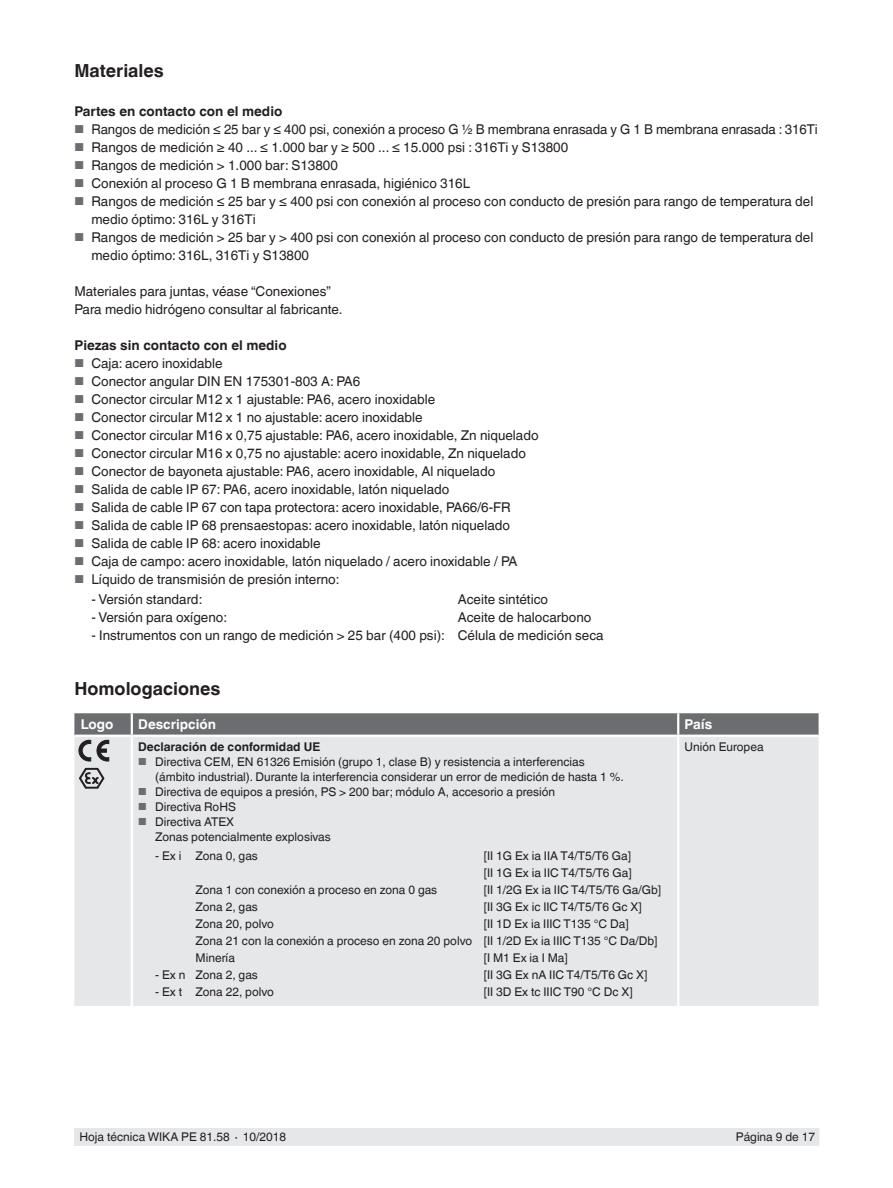
<style>
.page{position:relative;width:893px;height:1188px;background:#fff}
.page>*{position:absolute;margin:0;border:0;box-sizing:border-box;transform-origin:0 0}
.t1{font:700 18px "Helvetica World";color:#231f20}
.t2{font:13.5px/18px "Helvetica World";color:#231f20}
.t3{font:700 13.5px "Helvetica World";color:#231f20}
.t4{font:700 13.5px "Helvetica World";color:#fff}
.t5{font:12px/17.1px "Helvetica World";color:#231f20}
.t6{font:700 12px "Helvetica World";color:#231f20}
.s1{font-size:11.55px;color:#6c6d70}
.s2{font-size:10.2px;color:#6c6d70}
</style>
<div class="page">
<div style="left:75px;top:1128px;width:744px;height:17px;background:#e6e7e9"></div>
<div style="left:74px;top:761px;width:745px;height:245px;background:#e6e7e9"></div>
<hr style="left:677px;top:737px;width:2px;height:269px;background:#fff">
<hr style="left:131px;top:737px;width:2px;height:269px;background:#fff">
<svg style="left:74px;top:713px;width:745px;height:48px;background:#b0b0b3"></svg>
<svg style="left:79px;top:768px;width:26px;height:21px"></svg>
<h1 class="t1" style="left:74px;top:60px;width:91px">Materiales</h1>
<p class="t3" style="left:74px;top:103px;width:209px">Partes en contacto con el medio</p>
<p class="t2" style="left:74px;top:120px;width:745px"><span class="s1">■</span> Rangos de medición ≤ 25 bar y ≤ 400 psi, conexión a proceso G ½ B membrana enrasada y G 1 B membrana enrasada : 316Ti</p>
<p class="t2" style="left:74px;top:138px;width:495px"><span class="s1">■</span> Rangos de medición ≥ 40 ... ≤ 1.000 bar y ≥ 500 ... ≤ 15.000 psi : 316Ti y S13800</p>
<p class="t2" style="left:74px;top:156px;width:265px"><span class="s1">■</span> Rangos de medición &gt; 1.000 bar: S13800</p>
<p class="t2" style="left:74px;top:174px;width:397px"><span class="s1">■</span> Conexión al proceso G 1 B membrana enrasada, higiénico 316L</p>
<p class="t2" style="left:91px;top:192px;width:723px;text-indent:-17px"><span class="s1">■</span> Rangos de medición ≤ 25 bar y ≤ 400 psi con conexión al proceso con conducto de presión para rango de temperatura del medio óptimo: 316L y 316Ti</p>
<p class="t2" style="left:91px;top:228px;width:723px;text-indent:-17px"><span class="s1">■</span> Rangos de medición &gt; 25 bar y &gt; 400 psi con conexión al proceso con conducto de presión para rango de temperatura del medio óptimo: 316L, 316Ti y S13800</p>
<p class="t2" style="left:74px;top:282px;width:270px">Materiales para juntas, véase “Conexiones”<br>Para medio hidrógeno consultar al fabricante.</p>
<p class="t3" style="left:74px;top:337px;width:214px">Piezas sin contacto con el medio</p>
<p class="t2" style="left:74px;top:354px;width:150px"><span class="s1">■</span> Caja: acero inoxidable</p>
<p class="t2" style="left:74px;top:372px;width:287px"><span class="s1">■</span> Conector angular DIN EN 175301-803 A: PA6</p>
<p class="t2" style="left:74px;top:390px;width:362px"><span class="s1">■</span> Conector circular M12 x 1 ajustable: PA6, acero inoxidable</p>
<p class="t2" style="left:74px;top:408px;width:350px"><span class="s1">■</span> Conector circular M12 x 1 no ajustable: acero inoxidable</p>
<p class="t2" style="left:74px;top:426px;width:466px"><span class="s1">■</span> Conector circular M16 x 0,75 ajustable: PA6, acero inoxidable, Zn niquelado</p>
<p class="t2" style="left:74px;top:444px;width:453px"><span class="s1">■</span> Conector circular M16 x 0,75 no ajustable: acero inoxidable, Zn niquelado</p>
<p class="t2" style="left:74px;top:462px;width:422px"><span class="s1">■</span> Conector de bayoneta ajustable: PA6, acero inoxidable, Al niquelado</p>
<p class="t2" style="left:74px;top:480px;width:376px"><span class="s1">■</span> Salida de cable IP 67: PA6, acero inoxidable, latón niquelado</p>
<p class="t2" style="left:74px;top:498px;width:438px"><span class="s1">■</span> Salida de cable IP 67 con tapa protectora: acero inoxidable, PA66/6-FR</p>
<p class="t2" style="left:74px;top:516px;width:437px"><span class="s1">■</span> Salida de cable IP 68 prensaestopas: acero inoxidable, latón niquelado</p>
<p class="t2" style="left:74px;top:534px;width:248px"><span class="s1">■</span> Salida de cable IP 68: acero inoxidable</p>
<p class="t2" style="left:74px;top:552px;width:445px"><span class="s1">■</span> Caja de campo: acero inoxidable, latón niquelado / acero inoxidable / PA</p>
<p class="t2" style="left:74px;top:570px;width:267px"><span class="s1">■</span> Líquido de transmisión de presión interno:</p>
<p class="t2" style="left:91px;top:590px;width:112px">- Versión standard:</p>
<p class="t2" style="left:458px;top:590px;width:92px">Aceite sintético</p>
<p class="t2" style="left:91px;top:608px;width:137px">- Versión para oxígeno:</p>
<p class="t2" style="left:458px;top:608px;width:135px">Aceite de halocarbono</p>
<p class="t2" style="left:91px;top:626px;width:514px">- Instrumentos con un rango de medición &gt; 25 bar (400 psi): Célula de medición seca</p>
<h1 class="t1" style="left:74px;top:679px;width:148px">Homologaciones</h1>
<p class="t4" style="left:81px;top:717px;width:34px">Logo</p>
<p class="t4" style="left:138px;top:717px;width:79px">Descripción</p>
<p class="t4" style="left:685px;top:717px;width:29px">País</p>
<p class="t6" style="left:138px;top:740px;width:184px">Declaración de conformidad UE</p>
<p class="t5" style="left:155px;top:754px;width:470px;line-height:15px;text-indent:-17px"><span class="s2">■</span> Directiva CEM, EN 61326 Emisión (grupo 1, clase B) y resistencia a interferencias (ámbito industrial). Durante la interferencia considerar un error de medición de hasta 1 %.</p>
<p class="t5" style="left:138px;top:783px;width:419px"><span class="s2">■</span> Directiva de equipos a presión, PS &gt; 200 bar; módulo A, accesorio a presión</p>
<p class="t5" style="left:138px;top:798px;width:99px"><span class="s2">■</span> Directiva RoHS</p>
<p class="t5" style="left:155px;top:814px;width:177px;line-height:15px;text-indent:-17px"><span class="s2">■</span> Directiva ATEX<br>Zonas potencialmente explosivas</p>
<p class="t5" style="left:155px;top:847px;width:104px">- Ex i Zona 0, gas</p>
<p class="t5" style="left:484px;top:847px;width:150px">[II 1G Ex ia IIA T4/T5/T6 Ga] [II 1G Ex ia IIC T4/T5/T6 Ga]</p>
<p class="t5" style="left:196px;top:881px;width:243px">Zona 1 con conexión a proceso en zona 0 gas</p>
<p class="t5" style="left:484px;top:881px;width:179px">[II 1/2G Ex ia IIC T4/T5/T6 Ga/Gb]</p>
<p class="t5" style="left:196px;top:898px;width:64px">Zona 2, gas</p>
<p class="t5" style="left:484px;top:898px;width:160px">[II 3G Ex ic IIC T4/T5/T6 Gc X]</p>
<p class="t5" style="left:196px;top:915px;width:80px">Zona 20, polvo</p>
<p class="t5" style="left:685px;top:738px;width:81px">Unión Europea</p>
<p class="t5" style="left:196px;top:915px;width:463px;text-indent:288px">[II 1D Ex ia IIIC T135 °C Da]<br>Zona 21 con la conexión a proceso en zona 20 polvo [II 1/2D Ex ia IIIC T135 °C Da/Db]<br>Minería</p>
<p class="t5" style="left:484px;top:950px;width:86px">[I M1 Ex ia I Ma]</p>
<p class="t5" style="left:155px;top:967px;width:104px">- Ex n Zona 2, gas</p>
<p class="t5" style="left:484px;top:967px;width:165px">[II 3G Ex nA IIC T4/T5/T6 Gc X]</p>
<p class="t5" style="left:155px;top:984px;width:120px">- Ex t Zona 22, polvo</p>
<p class="t5" style="left:484px;top:984px;width:151px">[II 3D Ex tc IIIC T90 °C Dc X]</p>
<p class="t5" style="left:80px;top:1129px;width:208px">Hoja técnica WIKA PE 81.58 ∙ 10/2018</p>
<p class="t5" style="left:736px;top:1129px;width:81px">Página 9 de 17</p>
</div>
